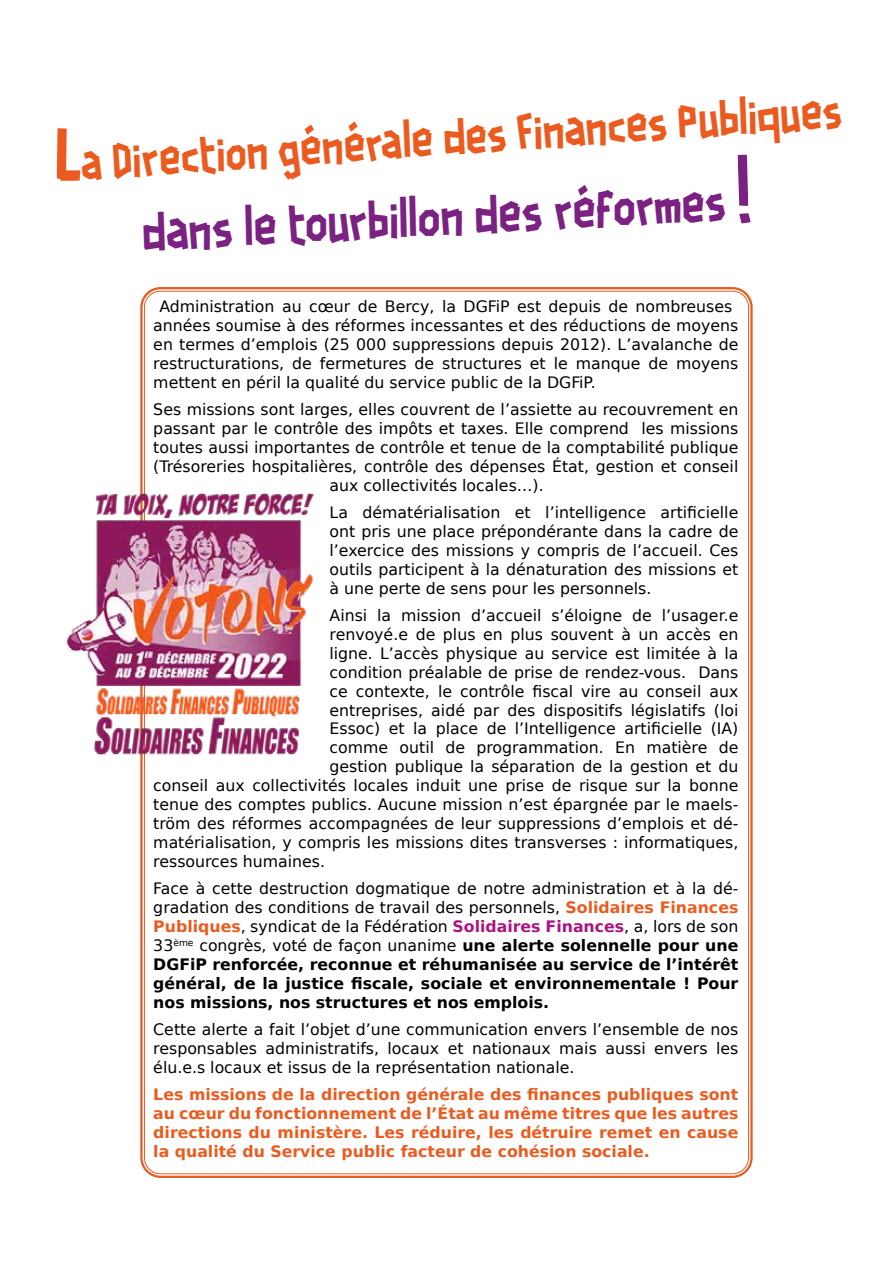
<style>
.page{position:relative;width:893px;height:1263px;background:#fff}
.page>*{position:absolute;margin:0;border:0;box-sizing:border-box;transform-origin:0 0}
.t1{font:45px "Scotchlidaires";color:#7a2182;scale:.9 1}
.t2{font:42px "Scotchlidaires";color:#eb5b1f;scale:.9 1}
.t3{font:15.75px/18.9px "DejaVu Sans";color:#000;text-align:justify}
.t4{font:700 15.75px/18.9px "DejaVu Sans";color:#000;text-align:justify}
.t5{font:700 15.75px/18.9px "DejaVu Sans";color:#eb5b1f;text-align:justify}
.s1{font-size:72px}
.s2{font-weight:400}
.s3{color:#eb5b1f}
.s4{color:#ad1380}
</style>
<div class="page">
<img style="left:66px;top:480px;width:248px;height:284px">
<h2 class="t2" style="left:53px;top:137px;width:878px;rotate:-4deg"><span class="s1">L</span>a Direction générale des Finances Publiques</h2>
<h1 class="t1" style="left:141px;top:202px;width:678px;rotate:-3deg">dans le tourbillon des réformes <span class="s1">!</span></h1>
<p class="t3" style="left:153px;top:296px;width:587px;text-align:left;text-indent:6px">Administration au cœur de Bercy, la DGFiP est depuis de nombreuses années soumise à des réformes incessantes et des réductions de moyens en termes d’emplois (25 000 suppressions depuis 2012). L’avalanche de restructurations, de fermetures de structures et le manque de moyens mettent en péril la qualité du service public de la DGFiP.</p>
<p class="t3" style="left:153px;top:399px;width:586px">Ses missions sont larges, elles couvrent de l’assiette au recouvrement en</p>
<p class="t3" style="left:153px;top:418px;width:587px">passant par le contrôle des impôts et taxes. Elle comprend les missions</p>
<p class="t3" style="left:153px;top:437px;width:587px">toutes aussi importantes de contrôle et tenue de la comptabilité publique</p>
<p class="t3" style="left:153px;top:456px;width:587px">(Trésoreries hospitalières, contrôle des dépenses État, gestion et conseil</p>
<p class="t3" style="left:330px;top:475px;width:216px">aux collectivités locales…).</p>
<p class="t3" style="left:330px;top:502px;width:410px">La dématérialisation et l’intelligence artificielle ont pris une place prépondérante dans la cadre de l’exercice des missions y compris de l’accueil. Ces outils participent à la dénaturation des missions et à une perte de sens pour les personnels.</p>
<p class="t3" style="left:330px;top:605px;width:410px">Ainsi la mission d’accueil s’éloigne de l’usager.e</p>
<p class="t3" style="left:330px;top:624px;width:410px">renvoyé.e de plus en plus souvent à un accès en</p>
<p class="t3" style="left:330px;top:643px;width:410px">ligne. L’accès physique au service est limitée à la</p>
<p class="t3" style="left:330px;top:662px;width:410px">condition préalable de prise de rendez-vous. Dans</p>
<p class="t3" style="left:330px;top:681px;width:410px">ce contexte, le contrôle fiscal vire au conseil aux</p>
<p class="t3" style="left:330px;top:700px;width:410px">entreprises, aidé par des dispositifs législatifs (loi</p>
<p class="t3" style="left:330px;top:719px;width:410px">Essoc) et la place de l’Intelligence artificielle (IA)</p>
<p class="t3" style="left:330px;top:738px;width:410px">comme outil de programmation. En matière de</p>
<p class="t3" style="left:330px;top:757px;width:410px">gestion publique la séparation de la gestion et du</p>
<p class="t3" style="left:153px;top:776px;width:587px">conseil aux collectivités locales induit une prise de risque sur la bonne</p>
<p class="t3" style="left:153px;top:794px;width:587px">tenue des comptes publics. Aucune mission n’est épargnée par le maels-</p>
<p class="t3" style="left:153px;top:813px;width:587px">tröm des réformes accompagnées de leur suppressions d’emplois et dé-</p>
<p class="t3" style="left:153px;top:832px;width:587px">matérialisation, y compris les missions dites transverses : informatiques,</p>
<p class="t3" style="left:153px;top:851px;width:173px">ressources humaines.</p>
<p class="t4" style="left:153px;top:879px;width:587px"><span class="s2">Face à cette destruction dogmatique de notre administration et à la dé&shy;gradation des conditions de travail des personnels,</span> <span class="s3">Solidaires Finances Publiques</span><span class="s2">, syndicat de la Fédération</span> <span class="s4">Solidaires Finances</span><span class="s2">, a, lors de son 33</span><sup>ème</sup> <span class="s2">congrès, voté de façon unanime</span> une alerte solennelle pour une DGFiP renforcée, reconnue et réhumanisée au service de l’intérêt général, de la justice fiscale, sociale et environnementale ! Pour nos missions, nos structures et nos emplois.</p>
<p class="t3" style="left:153px;top:1019px;width:587px">Cette alerte a fait l’objet d’une communication envers l’ensemble de nos responsables administratifs, locaux et nationaux mais aussi envers les élu.e.s locaux et issus de la représentation nationale.</p>
<p class="t5" style="left:153px;top:1085px;width:587px">Les missions de la direction générale des finances publiques sont au cœur du fonctionnement de l’État au même titres que les autres directions du ministère. Les réduire, les détruire remet en cause la qualité du Service public facteur de cohésion sociale.</p>
</div>
